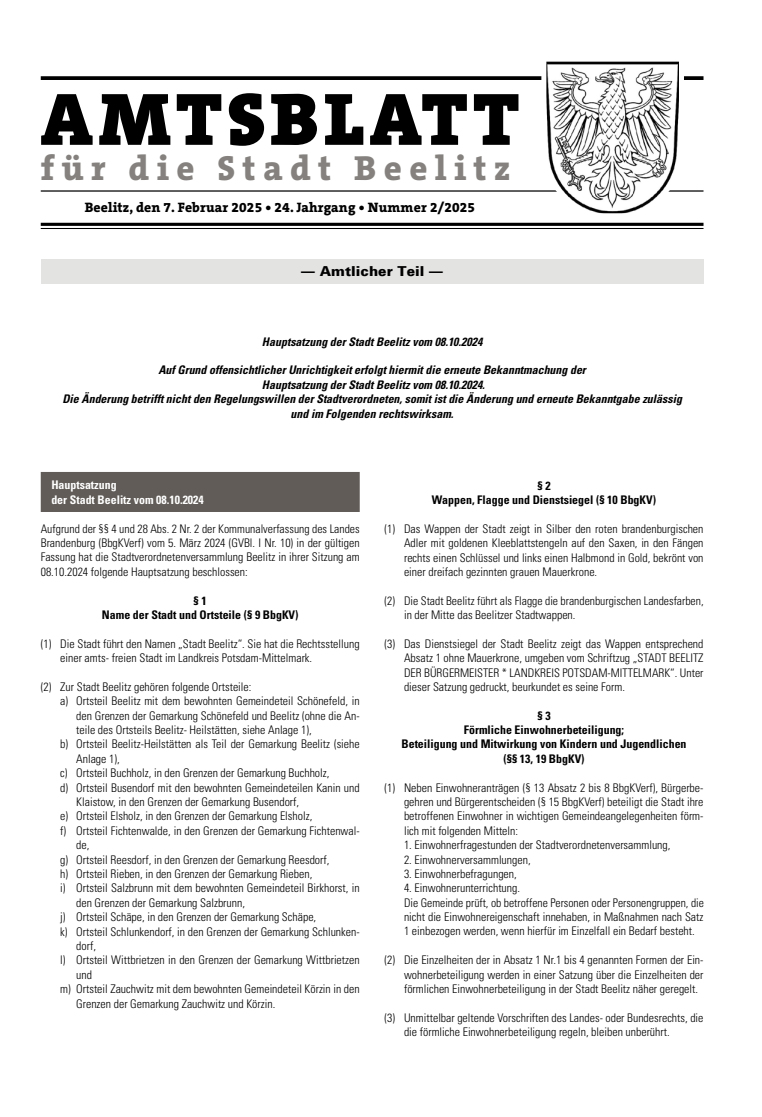
<style>
.page{position:relative;width:762px;height:1117px;background:#fff}
.page>*{position:absolute;margin:0;border:0;box-sizing:border-box;transform-origin:0 0}
.t1{font:900 75px "The Serif B W9";letter-spacing:.065em;color:#000}
.t2{font:800 35px "The Serif B W8";letter-spacing:.215em;color:#84817e}
.t3{font:800 13.75px "The Serif B W8";letter-spacing:.01em;color:#000}
.t4{font:900 13.75px "Univers 75";letter-spacing:.005em;color:#000}
.t5{font:300 condensed 11.88px/14.4px "Univers";color:#000;text-align:justify}
.t6{font:italic 700 condensed 11.88px/14.4px "Univers";color:#000;text-align:center}
.t7{font:700 condensed 11.88px/14.4px "Univers";color:#000;text-align:center}
.t8{font:700 condensed 11.88px/14.4px "Univers";color:#fff}
</style>
<div class="page">
<svg style="left:41px;top:76px;width:662px;height:4px;fill:#010101"></svg>
<hr style="left:41px;top:190px;width:662px;height:1px;background:#000">
<hr style="left:41px;top:223px;width:662px;height:3px;background:#000">
<hr style="left:41px;top:228px;width:662px;height:1px;background:#000">
<svg style="left:539px;top:61px;width:147px;height:162px"></svg>
<div style="left:41px;top:259px;width:662px;height:25px;background:#e3e3e2"></div>
<div style="left:41px;top:472px;width:319px;height:40px;background:#615c58"></div>
<h1 class="t1" style="left:40px;top:68px;width:481px">AMTSBLATT</h1>
<h2 class="t2" style="left:41px;top:144px;width:471px">für die Stadt Beelitz</h2>
<p class="t3" style="left:85px;top:198px;width:392px">Beelitz, den 7. Februar 2025 • 24. Jahrgang • Nummer 2/2025</p>
<p class="t4" style="left:301px;top:262px;width:143px">— Amtlicher Teil —</p>
<p class="t6" style="left:262px;top:334px;width:222px">Hauptsatzung der Stadt Beelitz vom 08.10.2024</p>
<p class="t6" style="left:62px;top:363px;width:621px">Auf Grund offensichtlicher Unrichtigkeit erfolgt hiermit die erneute Bekanntmachung der<br>Hauptsatzung der Stadt Beelitz vom 08.10.2024.<br>Die Änderung betrifft nicht den Regelungswillen der Stadtverordneten, somit ist die Änderung und erneute Bekanntgabe zulässig und im Folgenden rechtswirksam.</p>
<p class="t8" style="left:51px;top:478px;width:154px">Hauptsatzung<br>der Stadt Beelitz vom 08.10.2024</p>
<p class="t5" style="left:41px;top:521px;width:320px">Aufgrund der §§ 4 und 28 Abs. 2 Nr. 2 der Kommunalverfassung des Landes Brandenburg (BbgKVerf) vom 5. März 2024 (GVBl. I Nr. 10) in der gültigen Fassung hat die Stadtverordnetenversammlung Beelitz in ihrer Sitzung am 08.10.2024 folgende Hauptsatzung beschlossen:</p>
<p class="t7" style="left:102px;top:593px;width:198px">§ 1<br>Name der Stadt und Ortsteile (§ 9 BbgKV)</p>
<p class="t5" style="left:60px;top:636px;width:301px;text-indent:-19px">(1) Die Stadt führt den Namen „Stadt Beelitz“. Sie hat die Rechtsstellung einer amts- freien Stadt im Landkreis Potsdam-Mittelmark.</p>
<p class="t5" style="left:41px;top:679px;width:212px">(2) Zur Stadt Beelitz gehören folgende Ortsteile:</p>
<p class="t5" style="left:60px;top:693px;width:301px">a) Ortsteil Beelitz mit dem bewohnten Gemeindeteil Schönefeld, in</p>
<p class="t5" style="left:76px;top:708px;width:285px">den Grenzen der Gemarkung Schönefeld und Beelitz (ohne die An-</p>
<p class="t5" style="left:76px;top:722px;width:237px">teile des Ortsteils Beelitz- Heilstätten, siehe Anlage 1),</p>
<p class="t5" style="left:60px;top:737px;width:301px">b) Ortsteil Beelitz-Heilstätten als Teil der Gemarkung Beelitz (siehe</p>
<p class="t5" style="left:76px;top:751px;width:45px">Anlage 1),</p>
<p class="t5" style="left:60px;top:765px;width:271px">c) Ortsteil Buchholz, in den Grenzen der Gemarkung Buchholz,</p>
<p class="t5" style="left:60px;top:780px;width:301px">d) Ortsteil Busendorf mit den bewohnten Gemeindeteilen Kanin und</p>
<p class="t5" style="left:76px;top:794px;width:224px">Klaistow, in den Grenzen der Gemarkung Busendorf,</p>
<p class="t5" style="left:60px;top:808px;width:253px">e) Ortsteil Elsholz, in den Grenzen der Gemarkung Elsholz,</p>
<p class="t5" style="left:60px;top:823px;width:301px">f) Ortsteil Fichtenwalde, in den Grenzen der Gemarkung Fichtenwal-</p>
<p class="t5" style="left:76px;top:837px;width:15px">de,</p>
<p class="t5" style="left:60px;top:852px;width:271px">g) Ortsteil Reesdorf, in den Grenzen der Gemarkung Reesdorf,</p>
<p class="t5" style="left:60px;top:866px;width:253px">h) Ortsteil Rieben, in den Grenzen der Gemarkung Rieben,</p>
<p class="t5" style="left:60px;top:880px;width:301px">i) Ortsteil Salzbrunn mit dem bewohnten Gemeindeteil Birkhorst, in</p>
<p class="t5" style="left:76px;top:895px;width:170px">den Grenzen der Gemarkung Salzbrunn,</p>
<p class="t5" style="left:60px;top:909px;width:257px">j) Ortsteil Schäpe, in den Grenzen der Gemarkung Schäpe,</p>
<p class="t5" style="left:60px;top:923px;width:301px">k) Ortsteil Schlunkendorf, in den Grenzen der Gemarkung Schlunken-</p>
<p class="t5" style="left:76px;top:938px;width:21px">dorf,</p>
<p class="t5" style="left:60px;top:952px;width:301px">l) Ortsteil Wittbrietzen in den Grenzen der Gemarkung Wittbrietzen</p>
<p class="t5" style="left:76px;top:967px;width:17px">und</p>
<p class="t5" style="left:60px;top:981px;width:301px">m) Ortsteil Zauchwitz mit dem bewohnten Gemeindeteil Körzin in den</p>
<p class="t5" style="left:76px;top:995px;width:201px">Grenzen der Gemarkung Zauchwitz und Körzin.</p>
<p class="t7" style="left:432px;top:478px;width:226px">§ 2<br>Wappen, Flagge und Dienstsiegel (§ 10 BbgKV)</p>
<p class="t5" style="left:404px;top:521px;width:301px;text-indent:-19px">(1) Das Wappen der Stadt zeigt in Silber den roten brandenburgischen Adler mit goldenen Kleeblattstengeln auf den Saxen, in den Fängen rechts einen Schlüssel und links einen Halbmond in Gold, bekrönt von einer dreifach gezinnten grauen Mauerkrone.</p>
<p class="t5" style="left:404px;top:593px;width:301px;text-indent:-19px">(2) Die Stadt Beelitz führt als Flagge die brandenburgischen Landesfarben, in der Mitte das Beelitzer Stadtwappen.</p>
<p class="t5" style="left:404px;top:636px;width:301px;text-indent:-19px">(3) Das Dienstsiegel der Stadt Beelitz zeigt das Wappen entsprechend Absatz 1 ohne Mauerkrone, umgeben vom Schriftzug „STADT BEELITZ DER BÜRGERMEISTER * LANDKREIS POTSDAM-MITTELMARK“. Unter dieser Satzung gedruckt, beurkundet es seine Form.</p>
<p class="t7" style="left:401px;top:708px;width:286px">§ 3<br>Förmliche Einwohnerbeteiligung;<br>Beteiligung und Mitwirkung von Kindern und Jugendlichen (§§ 13, 19 BbgKV)</p>
<p class="t5" style="left:404px;top:780px;width:301px;text-indent:-19px">(1) Neben Einwohneranträgen (§ 13 Absatz 2 bis 8 BbgKVerf), Bürgerbe&shy;gehren und Bürgerentscheiden (§ 15 BbgKVerf) beteiligt die Stadt ihre betroffenen Einwohner in wichtigen Gemeindeangelegenheiten förm&shy;lich mit folgenden Mitteln:</p>
<p class="t5" style="left:404px;top:837px;width:268px">1. Einwohnerfragestunden der Stadtverordnetenversammlung,</p>
<p class="t5" style="left:404px;top:852px;width:128px">2. Einwohnerversammlungen,</p>
<p class="t5" style="left:404px;top:866px;width:114px">3. Einwohnerbefragungen,</p>
<p class="t5" style="left:404px;top:880px;width:301px;text-align:left">4. Einwohnerunterrichtung.<br>Die Gemeinde prüft, ob betroffene Personen oder Personengruppen, die nicht die Einwohnereigenschaft innehaben, in Maßnahmen nach Satz 1 einbezogen werden, wenn hierfür im Einzelfall ein Bedarf besteht.</p>
<p class="t5" style="left:404px;top:952px;width:301px;text-indent:-19px">(2) Die Einzelheiten der in Absatz 1 Nr.1 bis 4 genannten Formen der Ein&shy;wohnerbeteiligung werden in einer Satzung über die Einzelheiten der förmlichen Einwohnerbeteiligung in der Stadt Beelitz näher geregelt.</p>
<p class="t5" style="left:404px;top:1010px;width:301px;text-indent:-19px">(3) Unmittelbar geltende Vorschriften des Landes- oder Bundesrechts, die die förmliche Einwohnerbeteiligung regeln, bleiben unberührt.</p>
</div>
